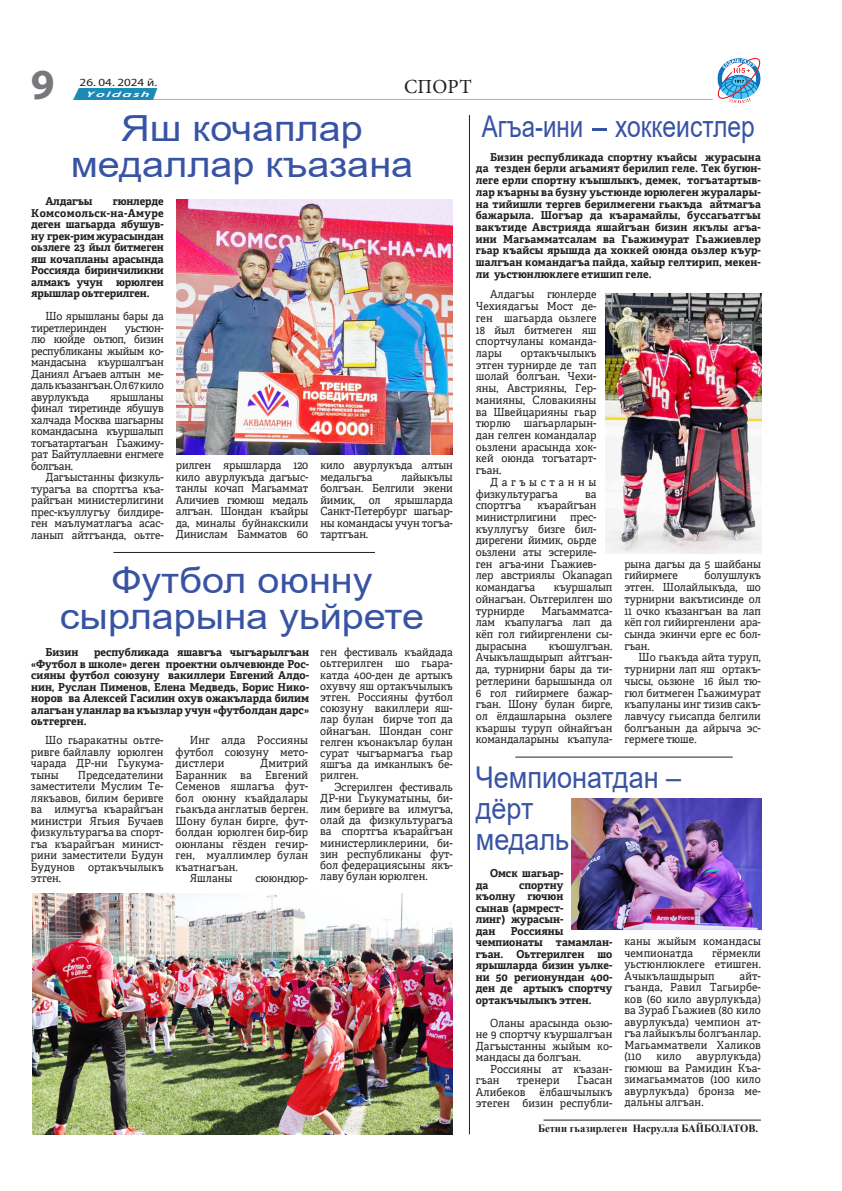
<style>
.page{position:relative;width:842px;height:1191px;background:#fff}
.page>*{position:absolute;margin:0;border:0;box-sizing:border-box;transform-origin:0 0}
.t1{font:700 43px "Myriad Pro";color:#76787b}
.t2{font:36px/36px "Arial";color:#3853a3;text-align:center;scale:1.1 1}
.t3{font:30px/31px "Arial";color:#3853a3;scale:.9 1}
.t4{font:30px "Arial";color:#3853a3;scale:.8 1}
.t5{font:20px "Minion Pro";color:#231f20}
.t6{font:11px/11.5px "Adelle Cyrillic";color:#231f20;text-align:justify;scale:.96 1}
.t7{font:700 11px/11.5px "Adelle Cyrillic";color:#231f20;text-align:justify;scale:.96 1}
.t8{font:700 11px "Times New Roman";color:#231f20;scale:.96 1}
.t9{font:11px/11.5px "Adelle Cyrillic";letter-spacing:-.025em;color:#231f20;scale:.96 1}
.t10{font:11px "Myriad Pro";color:#231f20;scale:1.19 1}
.t11{font:italic 700 7.5px "Century Gothic";color:#fff;scale:1.83 1}
</style>
<div class="page">
<hr style="left:76px;top:99px;width:637px;height:1px;background:#00aeef">
<img style="left:73px;top:89px;width:85px;height:11px">
<img style="left:718px;top:57px;width:42px;height:46px">
<hr style="left:543px;top:1119px;width:218px;height:1px;background:#231f20">
<img style="left:177px;top:199px;width:276px;height:256px">
<hr style="left:113px;top:552px;width:262px;height:1px;background:#231f20">
<img style="left:33px;top:893px;width:420px;height:241px">
<img style="left:605px;top:293px;width:156px;height:260px">
<hr style="left:515px;top:757px;width:218px;height:1px;background:#231f20">
<img style="left:572px;top:798px;width:189px;height:131px">
<hr style="left:469px;top:115px;width:1px;height:1019px;background:#231f20">
<h1 class="t1" style="left:31px;top:56px;width:25px">9</h1>
<p class="t10" style="left:80px;top:76px;width:67px">26. 04. 2024 й.</p>
<p class="t11" style="left:85px;top:89px;width:39px">Yoldash</p>
<h3 class="t5" style="left:404px;top:73px;width:69px">спорт</h3>
<h2 class="t2" style="left:71px;top:110px;width:313px">Яш кочаплар медаллар къазана</h2>
<p class="t7" style="left:45px;top:196px;width:51px">Алдагъы</p>
<p class="t7" style="left:31px;top:196px;width:140px;text-indent:81px">гюнлерде Комсомольск-на-Амуре деген шагьарда ябушув&shy;ну грек-рим журасындан оьзлеге 23 йыл битмеген яш кочапланы арасында Россияда биринчиликни алмакъ учун юрюлген ярышлар оьтгерилген.</p>
<p class="t9" style="left:31px;top:311px;width:140px;text-indent:14px">Шо ярышланы бары да тиретлеринден</p>
<p class="t6" style="left:31px;top:322px;width:140px;text-indent:94px">уьстюн&shy;лю кюйде оьтюп, бизин республиканы жыйым ко&shy;мандасына къуршалгъан Даниял Агъаев алтын ме&shy;даль къазангъан. Ол 67 кило авурлукъда</p>
<p class="t6" style="left:31px;top:391px;width:140px;text-indent:79px">ярышланы финал тиретинде ябушув халчада Москва шагьарны командасына къуршалып тогъатартагъан Гьажиму&shy;рат Байтуллаевни енгмеге болгъан.</p>
<p class="t6" style="left:31px;top:472px;width:140px;text-indent:14px">Дагъыстанны физкуль&shy;турагъа ва спортгъа къа&shy;райгъан министерлигини прес-къуллугъу билдире&shy;ген маълуматлагъа асас&shy;ланып айтгъанда, оьтге-</p>
<p class="t6" style="left:176px;top:460px;width:140px">рилген ярышларда 120 кило авурлукъда дагъыс&shy;танлы кочап Магьаммат Аличиев гюмюш медаль алгъан. Шондан къайры да, миналы буйнакскили Динислам Бамматов 60</p>
<p class="t6" style="left:320px;top:459px;width:140px">кило авурлукъда алтын медальгъа</p>
<p class="t6" style="left:320px;top:471px;width:140px;text-indent:81px">лайыкълы болгъан. Белгили экени йимик, ол ярышларда Санкт-Петербург шагьар&shy;ны командасы учун тогъа&shy;тартгъан.</p>
<h2 class="t2" style="left:60px;top:562px;width:333px">Футбол оюнну сырларына уьйрете</h2>
<p class="t7" style="left:31px;top:646px;width:291px;text-indent:63px">республикада яшавгъа чыгъарылгъан «Футбол в школе» деген проектни оьлчевюнде Рос&shy;сияны футбол союзуну вакиллери Евгений Алдо&shy;нин, Руслан Пименов, Елена Медведь, Борис Нико&shy;норов ва Алексей Гасилин охув ожакъларда билим алагъан уланлар ва къызлар учун «футболдан дарс» оьтгерген.</p>
<p class="t7" style="left:45px;top:646px;width:36px">Бизин</p>
<p class="t6" style="left:31px;top:734px;width:140px;text-indent:14px">Шо гьаракатны оьтге&shy;ривге байлавлу юрюлген чарада ДР-ни Гьукума&shy;тыны</p>
<p class="t6" style="left:31px;top:769px;width:140px;text-indent:47px">Председателини заместители Муслим Те&shy;лякъавов, билим беривге ва илмугъа къарайгъан министри Ягьия Бучаев физкультурагъа ва спорт&shy;гъа къарайгъан минист&shy;рини заместители Будун Будунов ортакъчылыкъ этген.</p>
<p class="t6" style="left:176px;top:734px;width:140px;text-indent:14px">Инг алда Россияны футбол союзуну мето&shy;дистлери</p>
<p class="t6" style="left:260px;top:757px;width:52px">Дмитрий</p>
<p class="t6" style="left:176px;top:769px;width:140px">Баранник ва Евгений</p>
<p class="t6" style="left:176px;top:780px;width:140px">Семенов яшлагъа фут-</p>
<p class="t6" style="left:176px;top:792px;width:140px">бол оюнну къайдалары</p>
<p class="t6" style="left:176px;top:803px;width:140px">гьакъда англатыв берген.</p>
<p class="t6" style="left:176px;top:815px;width:140px">Шону булан бирге, фут-</p>
<p class="t6" style="left:176px;top:826px;width:140px">болдан юрюлген бир-бир</p>
<p class="t6" style="left:176px;top:838px;width:140px">оюнланы гёзден гечир-</p>
<p class="t6" style="left:176px;top:849px;width:140px">ген, муаллимлер булан</p>
<p class="t6" style="left:176px;top:861px;width:66px">къатнагъан.</p>
<p class="t6" style="left:190px;top:872px;width:46px">Яшланы</p>
<p class="t6" style="left:255px;top:872px;width:57px">сююндюр-</p>
<p class="t6" style="left:320px;top:646px;width:140px;line-height:11.2px">ген фестиваль къайдада оьтгерилген шо гьара&shy;катда 400-ден де артыкъ охувчу яш ортакъчылыкъ этген. Россияны футбол союзуну вакиллери яш&shy;лар булан бирче топ да ойнагъан. Шондан сонг гелген къонакълар булан сурат чыгъармагъа гьар яшгъа да имканлыкъ бе&shy;рилген.</p>
<p class="t6" style="left:320px;top:781px;width:140px;line-height:11.2px;text-indent:14px">Эсгерилген фестиваль ДР-ни Гьукуматыны, би&shy;лим беривге ва илмугъа, олай да физкультурагъа ва спортгъа къарайгъан министерликлерини, би&shy;зин республиканы фут&shy;бол федерациясыны якъ&shy;лаву булан юрюлген.</p>
<h3 class="t4" style="left:482px;top:106px;width:343px">Агъа-ини - хоккеистлер</h3>
<p class="t7" style="left:476px;top:151px;width:298px;text-indent:14px">Бизин республикада спортну къайсы журасына да тезден берли агьамият берилип геле. Тек бугюн&shy;леге ерли спортну къышлыкъ, демек, тогъатартыв&shy;лар къарны ва бузну уьстюнде юрюлеген журалары&shy;на тийишли тергев берилмегени гьакъда айтмагъа бажарыла. Шогъар да къарамайлы, буссагьатгъы вакътиде Австрияда яшайгъан бизин якълы агъа&shy;ини Магьамматсалам ва Гьажимурат Гьажиевлер гьар къайсы ярышда да хоккей оюнда оьзлер къур&shy;шалгъан командагъа пайда, хайыр гелтирип, мекен&shy;ли уьстюнлюклеге етишип геле.</p>
<p class="t6" style="left:476px;top:289px;width:127px;text-indent:14px">Алдагъы гюнлерде Чехиядагъы Мост де&shy;ген шагьарда оьзлеге 18 йыл битмеген яш спортчуланы команда&shy;лары</p>
<p class="t6" style="left:476px;top:347px;width:127px;text-indent:45px">ортакъчылыкъ этген турнирде де тап шолай болгъан. Чехи&shy;яны, Австрияны, Гер&shy;манияны, Словакияны ва Швейцарияны гьар тюрлю шагьарларын&shy;дан гелген командалар оьзлени арасында хок&shy;кей оюнда тогъатарт&shy;гъан.</p>
<p class="t6" style="left:476px;top:476px;width:127px;text-indent:14px">Дагъыстанны физкультурагъа</p>
<p class="t6" style="left:585px;top:488px;width:13px">ва</p>
<p class="t6" style="left:476px;top:499px;width:144px;text-align:left;text-indent:62px">къарайгъан министрлигини прес&shy;къуллугъу бизге бил&shy;дирегени йимик, оьрде оьзлени аты эсгериле&shy;ген агъа-ини Гьажиев&shy;лер австриялы Okanagan командагъа</p>
<p class="t6" style="left:476px;top:499px;width:49px">спортгъа</p>
<p class="t6" style="left:476px;top:581px;width:144px;text-indent:78px">къуршалып ойнагъан. Оьтгерилген шо турнирде</p>
<p class="t6" style="left:476px;top:605px;width:144px;text-indent:66px">Магьамматса&shy;лам къапулагъа лап да кёп гол гийиргенлени сы&shy;дырасына</p>
<p class="t6" style="left:476px;top:640px;width:144px;text-indent:73px">къошулгъан.<br>Ачыкълашдырып айтгъан&shy;да, турнирни бары да ти&shy;ретлерини барышында ол 6 гол гийирмеге бажар&shy;гъан. Шону булан бирге, ол ёлдашларына оьзлеге къаршы туруп ойнайгъан командаларыны къапула-</p>
<p class="t6" style="left:624px;top:558px;width:144px">рына дагъы да 5 шайбаны гийирмеге</p>
<p class="t6" style="left:624px;top:569px;width:144px;text-indent:80px">болушлукъ этген. Шолайлыкъда, шо турнирни вакътисинде ол 11 очко къазангъан ва лап кёп гол гийиргенлени ара&shy;сында экинчи ерге ес бол&shy;гъан.</p>
<p class="t6" style="left:624px;top:651px;width:144px;text-indent:14px">Шо гьакъда айта туруп, турнирни лап яш ортакъ&shy;чысы, оьзюне 16 йыл тю&shy;гюл битмеген Гьажимурат къапуланы инг тизив сакъ&shy;лавчусу гьисапда белгили болгъанын да айрыча эс&shy;гермеге тюше.</p>
<h3 class="t3" style="left:476px;top:761px;width:230px">Чемпионатдан – дёрт<br>медаль</h3>
<p class="t7" style="left:490px;top:867px;width:77px">Омск шагьар-</p>
<p class="t7" style="left:476px;top:879px;width:93px;text-indent:43px">спортну къолну гючюн сынав (армрест&shy;линг) журасын&shy;дан</p>
<p class="t7" style="left:476px;top:879px;width:15px">да</p>
<p class="t7" style="left:476px;top:925px;width:144px;text-align:left;text-indent:35px">Россияны чемпионаты тамамлан&shy;гъан. Оьтгерилген шо ярышларда бизин уьлке&shy;ни 50 регионундан 400- ден де артыкъ спортчу ортакъчылыкъ этген.</p>
<p class="t6" style="left:476px;top:1017px;width:144px;text-indent:14px">Оланы арасында оьзю&shy;не 9 спортчу къуршалгъан Дагъыстанны жыйым ко&shy;мандасы да болгъан.</p>
<p class="t6" style="left:476px;top:1063px;width:144px;text-indent:14px">Россияны ат къазан&shy;гъан</p>
<p class="t6" style="left:624px;top:935px;width:144px">каны жыйым командасы чемпионатда</p>
<p class="t6" style="left:624px;top:947px;width:144px;text-indent:88px">гёрмекли уьстюнлюклеге етишген.<br>Ачыкълашдырып</p>
<p class="t6" style="left:624px;top:970px;width:144px;text-indent:115px">айт&shy;гъанда, Равил Тагьирбе&shy;ков (60 кило авурлукъда) ва Зураб Гьажиев (80 кило авурлукъда) чемпион ат&shy;гъа лайыкълы болгъанлар.<br>Магьамматвели Халиков (110</p>
<p class="t6" style="left:624px;top:1050px;width:144px;text-indent:72px">авурлукъда) гюмюш ва Рамидин Къа&shy;зимагьамматов (100 кило авурлукъда) бронза ме&shy;дальны алгъан.</p>
<p class="t8" style="left:538px;top:1120px;width:231px">Бетни гьазирлеген Насрулла БАЙБОЛАТОВ.</p>
<p class="t6" style="left:657px;top:1050px;width:27px">кило</p>
<p class="t6" style="left:517px;top:1074px;width:46px">тренери</p>
<p class="t6" style="left:577px;top:1074px;width:38px">Гьасан</p>
<p class="t6" style="left:476px;top:1086px;width:53px">Алибеков</p>
<p class="t6" style="left:476px;top:1086px;width:144px;text-align:right">ёлбашчылыкъ<br>этеген бизин республи-</p>
</div>
